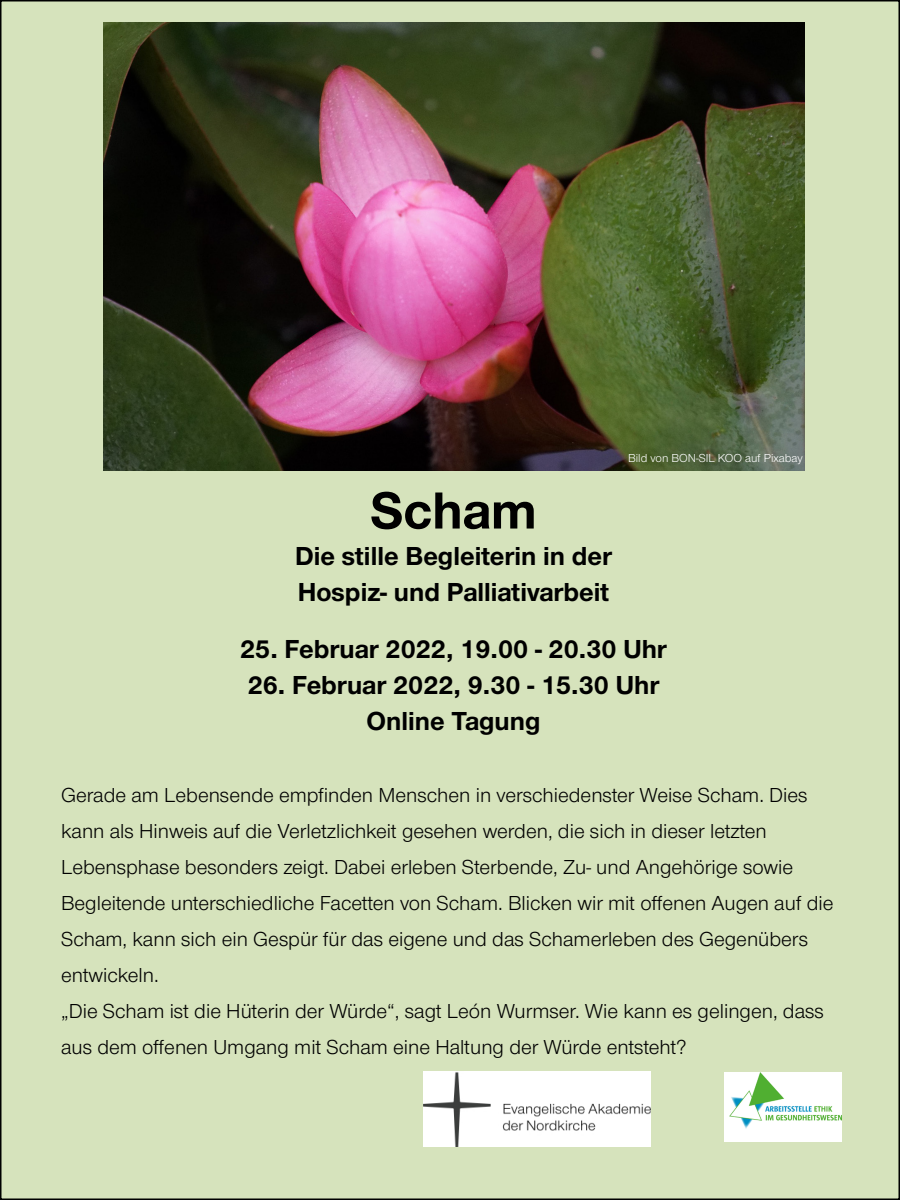
<style>
.page{position:relative;width:900px;height:1200px;background:#fff}
.page>*{position:absolute;margin:0;border:0;box-sizing:border-box;transform-origin:0 0}
.t1{font:700 54px "Nordelbica";color:#000}
.t2{font:700 27px "Nordelbica";color:#000}
.t3{font:21px/36px "Nordelbica";color:#000}
.t4{font:12px "Nordelbica";color:#fff}
</style>
<div class="page">
<div style="left:1px;top:1px;width:898px;height:1198px;background:#d6e3bc"></div>
<img style="left:103px;top:23px;width:701px;height:447px">
<img style="left:423px;top:1071px;width:228px;height:75px">
<img style="left:725px;top:1072px;width:117px;height:69px">
<p class="t4" style="left:628px;top:451px;width:176px">Bild von BON-SIL KOO auf Pixabay</p>
<p class="t1" style="left:370px;top:479px;width:168px">Scham</p>
<p class="t2" style="left:295px;top:540px;width:319px">Die stille Begleiterin in der</p>
<p class="t2" style="left:298px;top:576px;width:313px">Hospiz- und Palliativarbeit</p>
<p class="t2" style="left:240px;top:633px;width:428px">25. Februar 2022, 19.00 - 20.30 Uhr</p>
<p class="t2" style="left:248px;top:669px;width:413px">26. Februar 2022, 9.30 - 15.30 Uhr</p>
<p class="t2" style="left:367px;top:705px;width:176px">Online Tagung</p>
<p class="t3" style="left:61px;top:777px;width:748px">Gerade am Lebensende empfinden Menschen in verschiedenster Weise Scham. Dies kann als Hinweis auf die Verletzlichkeit gesehen werden, die sich in dieser letzten</p>
<p class="t3" style="left:61px;top:849px;width:774px">Lebensphase besonders zeigt. Dabei erleben Sterbende, Zu- und Angehörige sowie Begleitende unterschiedliche Facetten von Scham. Blicken wir mit offenen Augen auf die Scham, kann sich ein Gespür für das eigene und das Schamerleben des Gegenübers entwickeln.</p>
<p class="t3" style="left:61px;top:993px;width:764px">„Die Scham ist die Hüterin der Würde“, sagt León Wurmser. Wie kann es gelingen, dass aus dem offenen Umgang mit Scham eine Haltung der Würde entsteht?</p>
</div>
